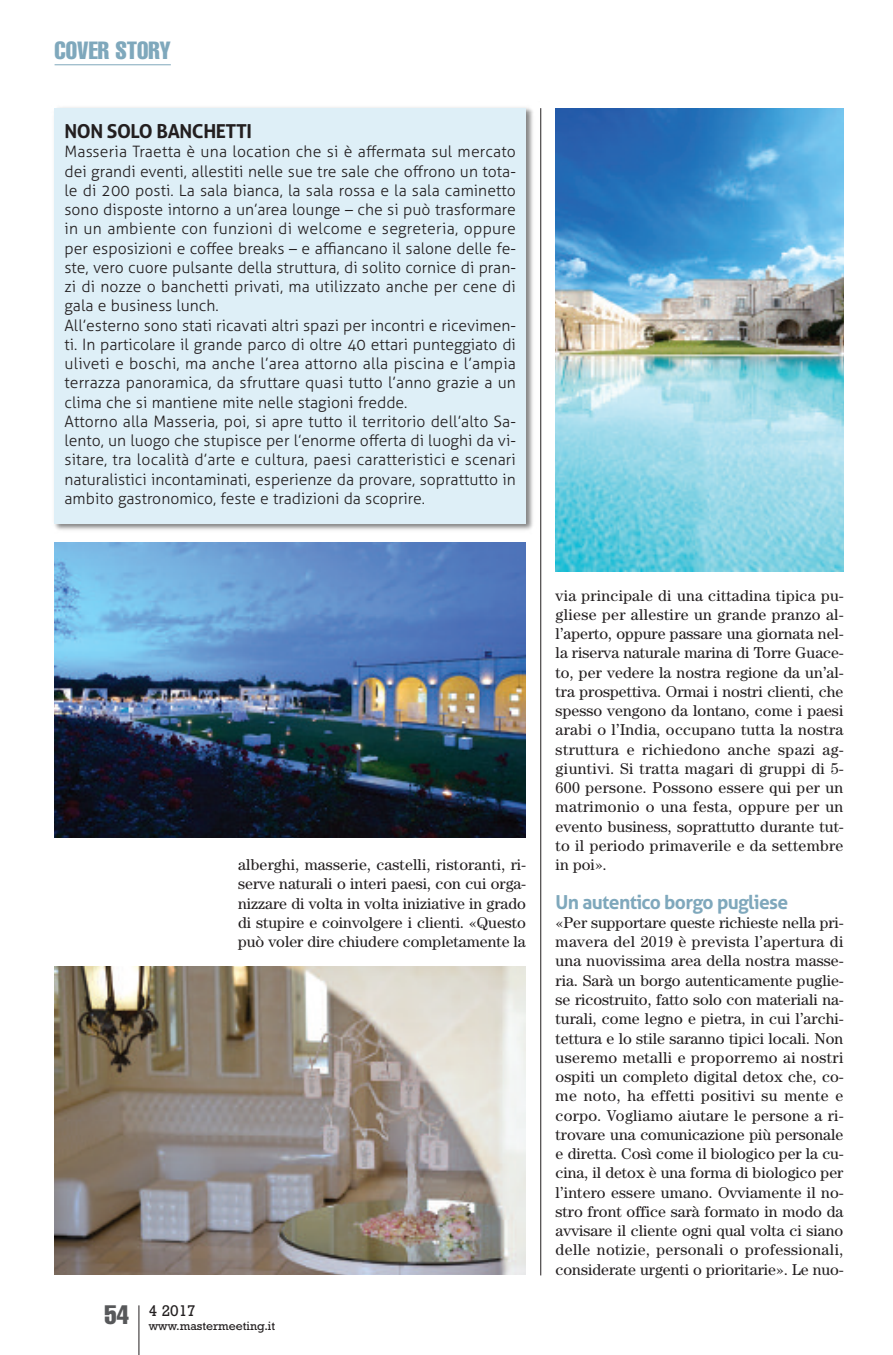
<style>
.page{position:relative;width:893px;height:1355px;background:#fff}
.page>*{position:absolute;margin:0;border:0;box-sizing:border-box;transform-origin:0 0}
.t1{font:extra-condensed 24.5px "Helvetica";color:#7fa8bc}
.t2{font:700 19.25px "Aller";letter-spacing:-.035em;color:#7fa8bc}
.t3{font:700 19.25px "Aller";letter-spacing:-.025em;color:#231f20}
.t4{font:15.75px/19.2px "Century";color:#231f20;text-align:justify}
.t5{font:300 15.75px/19.2px "Aller";color:#231f20}
.t6{font:15.75px "Rockwell";color:#231f20}
.t7{font:12.25px "Rockwell";color:#231f20}
</style>
<div class="page">
<hr style="left:138px;top:1305px;width:1px;height:49px;background:#231f20">
<hr style="left:55px;top:64px;width:116px;height:1px;background:#7fa8bc">
<hr style="left:540px;top:108px;width:1px;height:1167px;background:#231f20">
<img style="left:54px;top:107px;width:479px;height:423px">
<div style="left:55px;top:108px;width:471px;height:415px;background:#deeff7"></div>
<img style="left:55px;top:966px;width:471px;height:308px">
<img style="left:556px;top:108px;width:287px;height:463px">
<img style="left:55px;top:542px;width:471px;height:295px">
<h1 class="t1" style="left:55px;top:42px;width:118px">COVER STORY</h1>
<p class="t3" style="left:64px;top:119px;width:189px">NON SOLO BANCHETTI</p>
<p class="t5" style="left:64px;top:142px;width:453px">Masseria Traetta è una location che si è affermata sul mercato dei grandi eventi, allestiti nelle sue tre sale che offrono un tota&shy;le di 200 posti. La sala bianca, la sala rossa e la sala caminetto sono disposte intorno a un’area lounge – che si può trasformare in un ambiente con funzioni di welcome e segreteria, oppure per esposizioni e coffee breaks – e affiancano il salone delle fe&shy;ste, vero cuore pulsante della struttura, di solito cornice di pran&shy;zi di nozze o banchetti privati, ma utilizzato anche per cene di gala e business lunch.<br>All’esterno sono stati ricavati altri spazi per incontri e ricevimen&shy;ti. In particolare il grande parco di oltre 40 ettari punteggiato di uliveti e boschi, ma anche l’area attorno alla piscina e l’ampia terrazza panoramica, da sfruttare quasi tutto l’anno grazie a un clima che si mantiene mite nelle stagioni fredde.<br>Attorno alla Masseria, poi, si apre tutto il territorio dell’alto Sa&shy;lento, un luogo che stupisce per l’enorme offerta di luoghi da vi&shy;sitare, tra località d’arte e cultura, paesi caratteristici e scenari naturalistici incontaminati, esperienze da provare, soprattutto in ambito gastronomico, feste e tradizioni da scoprire.</p>
<p class="t4" style="left:238px;top:856px;width:289px">alberghi, masserie, castelli, ristoranti, ri&shy;serve naturali o interi paesi, con cui orga&shy;nizzare di volta in volta iniziative in grado di stupire e coinvolgere i clienti. «Questo può voler dire chiudere completamente la</p>
<p class="t6" style="left:149px;top:1305px;width:49px">4 2017</p>
<p class="t7" style="left:105px;top:1321px;width:172px"><sup>54</sup> www.mastermeeting.it</p>
<p class="t4" style="left:556px;top:587px;width:289px">via principale di una cittadina tipica pu&shy;gliese per allestire un grande pranzo al&shy;l’aperto, oppure passare una giornata nel&shy;la riserva naturale marina di Torre Guace&shy;to, per vedere la nostra regione da un’al&shy;tra prospettiva. Ormai i nostri clienti, che spesso vengono da lontano, come i paesi arabi o l’India, occupano tutta la nostra struttura e richiedono anche spazi ag&shy;giuntivi. Si tratta magari di gruppi di 5- 600 persone. Possono essere qui per un matrimonio o una festa, oppure per un evento business, soprattutto durante tut&shy;to il periodo primaverile e da settembre in poi».</p>
<p class="t2" style="left:556px;top:889px;width:234px">Un autentico borgo pugliese</p>
<p class="t4" style="left:556px;top:914px;width:289px">«Per supportare queste richieste nella pri&shy;mavera del 2019 è prevista l’apertura di una nuovissima area della nostra masse&shy;ria. Sarà un borgo autenticamente puglie&shy;se ricostruito, fatto solo con materiali na&shy;turali, come legno e pietra, in cui l’archi&shy;tettura e lo stile saranno tipici locali. Non useremo metalli e proporremo ai nostri ospiti un completo digital detox che, co&shy;me noto, ha effetti positivi su mente e corpo. Vogliamo aiutare le persone a ri&shy;trovare una comunicazione più personale e diretta. Così come il biologico per la cu&shy;cina, il detox è una forma di biologico per l’intero essere umano. Ovviamente il no&shy;stro front office sarà formato in modo da avvisare il cliente ogni qual volta ci siano delle notizie, personali o professionali, considerate urgenti o prioritarie». Le nuo-</p>
</div>
